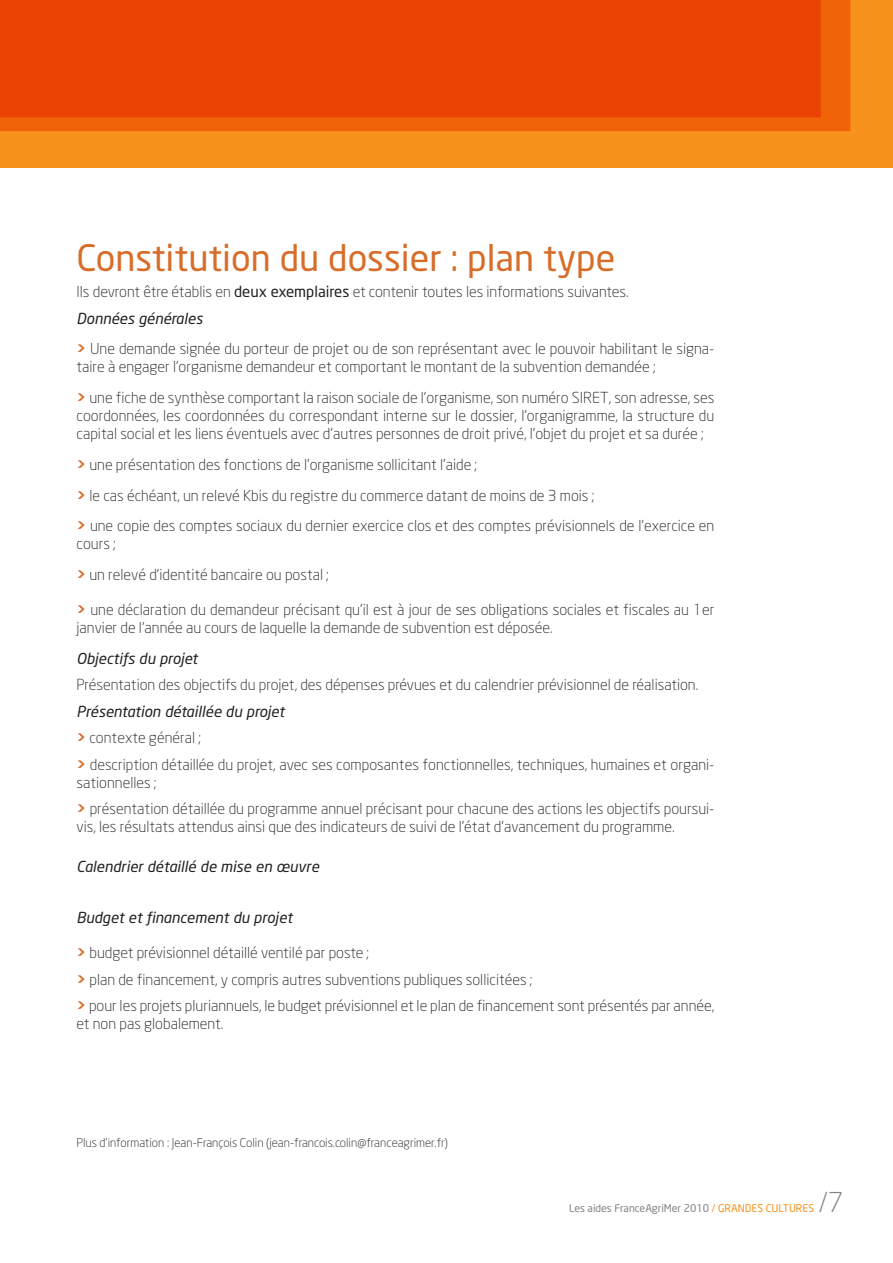
<style>
.page{position:relative;width:893px;height:1263px;background:#fff}
.page>*{position:absolute;margin:0;border:0;box-sizing:border-box;transform-origin:0 0}
.t1{font:36px "Neo Sans";color:#d76d29}
.t2{font:300 27px "Neo Sans";color:#808285}
.t3{font:300 15px/26.5px "Neo Sans";color:#231f20}
.t4{font:italic 15px "Neo Sans";color:#231f20}
.t5{font:300 12px "Neo Sans";color:#231f20}
.t6{font:10.5px "Neo Sans";color:#808285}
.s1{font-weight:400}
.s2{font-weight:400;font-style:italic}
.s3{font-weight:700;color:#d76d29}
.s4{color:#f7931d}
</style>
<div class="page">
<div style="left:0;top:0;width:893px;height:167px;background:#f7931d"></div>
<svg style="left:0;top:0;width:850px;height:131px;fill:#eb4303"></svg>
<h1 class="t1" style="left:77px;top:235px;width:540px">Constitution du dossier : plan type</h1>
<p class="t3" style="left:77px;top:278px;width:554px">I ls devront être établis en <span class="s1">deux exemplaires</span> et contenir toutes les informations suivantes.<br><span class="s2">Données générales</span></p>
<p class="t3" style="left:77px;top:340px;width:639px;line-height:18px"><span class="s3">&gt;</span> Une demande signée du porteur de projet ou de son représentant avec le pouvoir habilitant le signa&shy;taire à engager l’organisme demandeur et comportant le montant de la subvention demandée ;</p>
<p class="t3" style="left:77px;top:384px;width:503px"><span class="s3">&gt;</span> une fiche de synthèse comportant la raison sociale de l’organisme, son numéro SIRE</p>
<p class="t3" style="left:77px;top:389px;width:639px;line-height:18px;text-align:justify;text-indent:524px">T, son adresse, ses coordonnées, les coordonnées du correspondant interne sur le dossier, l’organigramme, la structure du capital social et les liens éventuels avec d’autres personnes de droit privé, l’objet du projet et sa durée ;</p>
<p class="t3" style="left:77px;top:449px;width:639px;line-height:30.8px"><span class="s3">&gt;</span> une présentation des fonctions de l’organisme sollicitant l’aide ;<br><span class="s3">&gt;</span> le cas échéant, un relevé Kbis du registre du commerce datant de moins de 3 mois ;<br><span class="s3">&gt;</span> une copie des comptes sociaux du dernier exercice clos et des comptes prévisionnels de l’exercice en</p>
<p class="t3" style="left:77px;top:528px;width:254px;line-height:30.8px">cours ;<br><span class="s3">&gt;</span> un relevé d’identité bancaire ou postal ;</p>
<p class="t3" style="left:77px;top:601px;width:639px;line-height:18px"><span class="s3">&gt;</span> une déclaration du demandeur précisant qu’il est à jour de ses obligations sociales et fiscales au 1er janvier de l’année au cours de laquelle la demande de subvention est déposée.</p>
<p class="t4" style="left:77px;top:649px;width:123px">Objectifs du projet</p>
<p class="t3" style="left:77px;top:671px;width:623px">Présentation des objectifs du projet, des dépenses prévues et du calendrier prévisionnel de réalisation.</p>
<p class="t3" style="left:77px;top:698px;width:639px"><span class="s2">Présentation détaillée du projet<br></span><span class="s3">&gt;</span> contexte général ;<br><span class="s3">&gt;</span> description détaillée du projet, avec ses composantes fonctionnelles, techniques, humaines et organi-</p>
<p class="t3" style="left:77px;top:769px;width:639px">sationnelles ;<br><span class="s3">&gt;</span> présentation détaillée du programme annuel précisant pour chacune des actions les objectifs poursui-</p>
<p class="t3" style="left:77px;top:814px;width:600px">vis, les résultats attendus ainsi que des indicateurs de suivi de l’état d’avancement du programme.</p>
<p class="t4" style="left:77px;top:857px;width:244px">Calendrier détaillé de mise en œuvre</p>
<p class="t4" style="left:77px;top:908px;width:217px">Budget et financement du projet</p>
<p class="t3" style="left:77px;top:939px;width:639px"><span class="s3">&gt;</span> budget prévisionnel détaillé ventilé par poste ;<br><span class="s3">&gt;</span> plan de financement, y compris autres subventions publiques sollicitées ;<br><span class="s3">&gt;</span> pour les projets pluriannuels, le budget prévisionnel et le plan de financement sont présentés par année,</p>
<p class="t3" style="left:77px;top:1010px;width:148px">et non pas globalement.</p>
<p class="t5" style="left:77px;top:1135px;width:373px">Plus d'information : Jean-François Colin (jean-francois.colin@franceagrimer.fr)</p>
<h2 class="t2" style="left:819px;top:1186px;width:26px">/7</h2>
<p class="t6" style="left:569px;top:1201px;width:245px">Les aides FranceAgriMer 2010 <span class="s4">/ Grandes Cultures</span></p>
</div>
